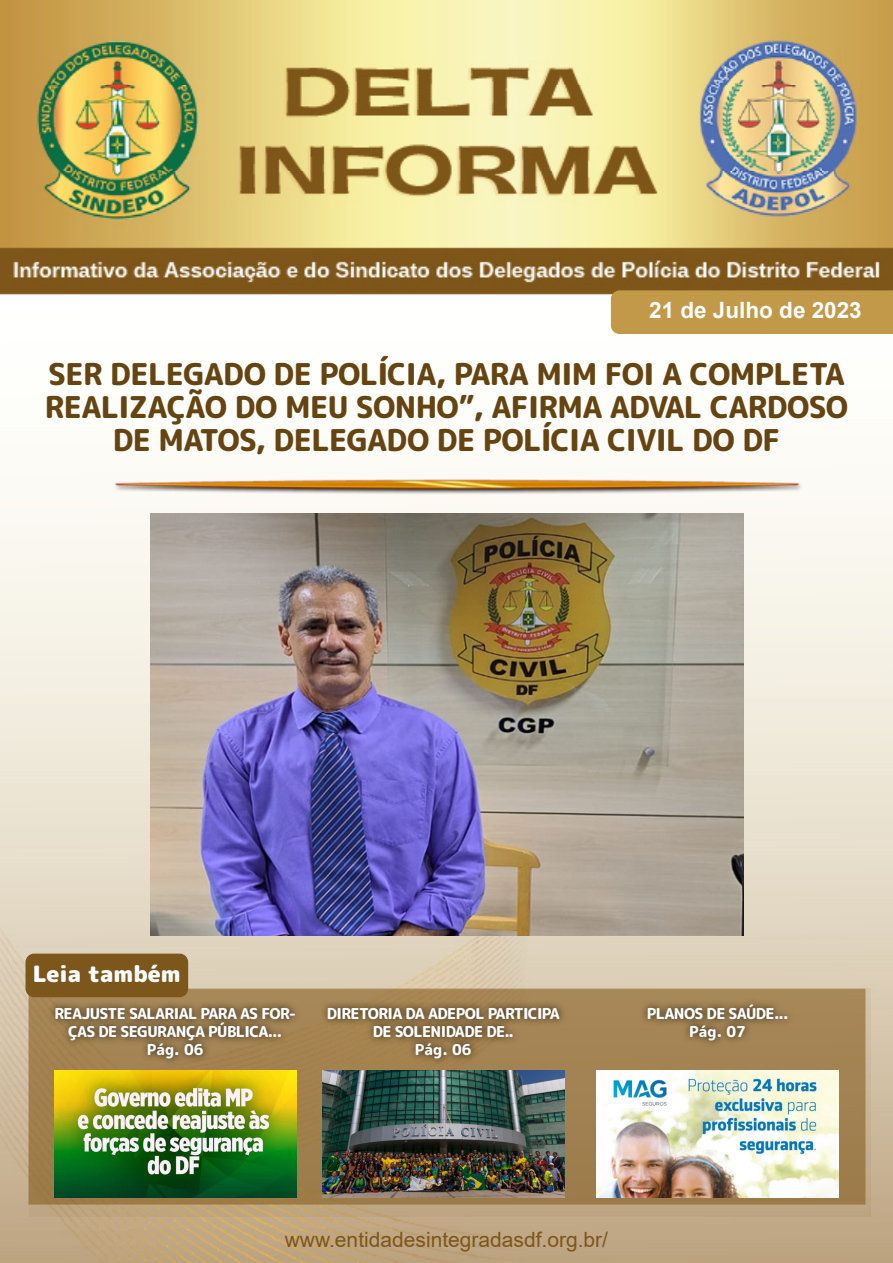
<style>
.page{position:relative;width:893px;height:1263px;background:#fff}
.page>*{position:absolute;margin:0;border:0;box-sizing:border-box;transform-origin:0 0}
.t1{font:800 30px/33px "Rounded Mplus 1 c";letter-spacing:-.02em;color:#664412;text-align:center}
.t2{font:700 22.5px "Arial";color:#fff}
.t3{font:900 22.5px "Rounded Mplus 1 c";color:#fff}
.t4{font:21px "Arial";color:#7d561b}
.t5{font:800 15px/18px "Rounded Mplus 1 c";letter-spacing:-.04em;color:#fff;text-align:center}
</style>
<div class="page">
<img style="left:0;top:0;width:893px;height:1263px">
<svg style="left:29px;top:988px;width:842px;height:229px;background:#a8895b"></svg>
<div style="left:611px;top:290px;width:282px;height:44px;background:#c19949"></div>
<div style="left:26px;top:954px;width:162px;height:43px;background:#7d561b;border-radius:9px"></div>
<div style="left:320px;top:1000px;width:248px;height:66px;background:#000;opacity:.75"></div>
<img style="left:57px;top:464px;width:785px;height:37px">
<div style="left:640px;top:997px;width:155px;height:51px;background:#000;opacity:.75"></div>
<img style="left:597px;top:1070px;width:242px;height:127px">
<img style="left:322px;top:1070px;width:242px;height:127px">
<div style="left:47px;top:1000px;width:255px;height:66px;background:#000;opacity:.75"></div>
<img style="left:54px;top:1070px;width:242px;height:127px">
<img style="left:151px;top:513px;width:592px;height:422px">
<h2 class="t2" style="left:649px;top:294px;width:214px">21 de Julho de 2023</h2>
<h1 class="t1" style="left:45px;top:358px;width:805px">SER DELEGADO DE POLÍCIA, PARA MIM FOI A COMPLETA<br>REALIZAÇÃO DO MEU SONHO”, AFIRMA ADVAL CARDOSO<br>DE MATOS, DELEGADO DE POLÍCIA CIVIL DO DF</h1>
<h2 class="t3" style="left:33px;top:957px;width:149px">Leia também</h2>
<p class="t5" style="left:54px;top:1004px;width:243px">REAJUSTE SALARIAL PARA AS FOR-<br>ÇAS DE SEGURANÇA PÚBLICA...<br>Pág. 06</p>
<p class="t5" style="left:327px;top:1004px;width:235px">DIRETORIA DA ADEPOL PARTICIPA<br>DE SOLENIDADE DE..<br>Pág. 06</p>
<p class="t5" style="left:647px;top:1004px;width:143px">PLANOS DE SAÚDE...<br>Pág. 07</p>
<h3 class="t4" style="left:285px;top:1225px;width:325px">www.entidadesintegradasdf.org.br/</h3>
</div>
